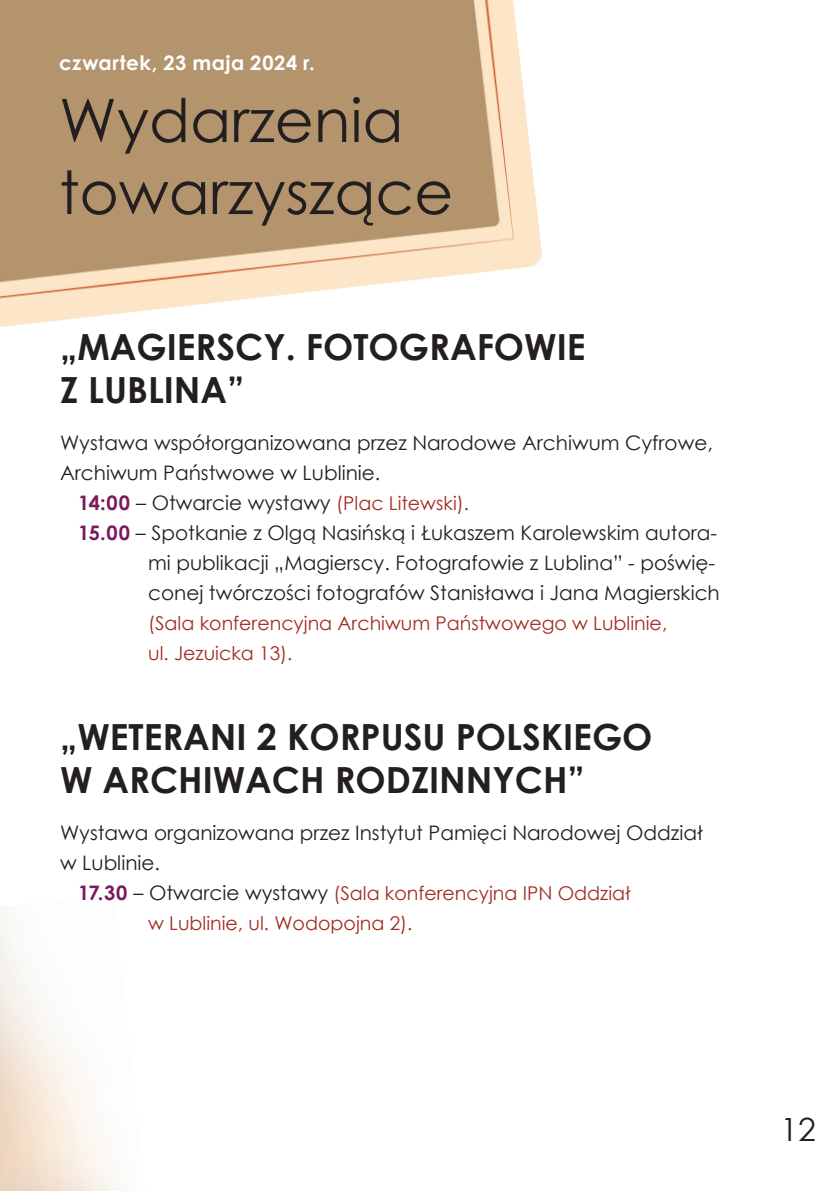
<style>
.page{position:relative;width:840px;height:1191px;background:#fff}
.page>*{position:absolute;margin:0;border:0;box-sizing:border-box;transform-origin:0 0}
.dzień{font:60px/72px "Century Gothic";color:#231f20}
.SEKCJA{font:700 36px/43.2px "Century Gothic";color:#231f20}
.t1{font:32px "Century Gothic";color:#231f20}
.godzina_i_autor{font:20px/30px "Century Gothic";color:#231f20}
.dzień-2{font:700 20px "Century Gothic";letter-spacing:.025em;color:#fff}
.godzina_i_autor-2{font:19px/30px "Century Gothic";color:#a12c21}
.s1{font-weight:700;color:#7a195c}
.s2{font-size:19px;color:#a12c21}
.s3{font-weight:700;font-size:20px;color:#7a195c}
.s4{font-size:20px;color:#231f20}
</style>
<div class="page">
<img style="left:0;top:0;width:543px;height:327px">
<p class="dzień-2" style="left:59px;top:48px;width:257px">czwartek, 23 maja 2024 r.</p>
<p class="dzień" style="left:59px;top:83px;width:395px">Wydarzenia towarzyszące</p>
<p class="SEKCJA" style="left:60px;top:324px;width:526px">„MAGIERSCY. FOTOGRAFOWIE<br>Z LUBLINA”</p>
<p class="godzina_i_autor" style="left:60px;top:427px;width:654px">Wystawa współorganizowana przez Narodowe Archiwum Cyfrowe,<br>Archiwum Państwowe w Lublinie.</p>
<p class="godzina_i_autor" style="left:78px;top:487px;width:392px"><span class="s1">14:00</span> – Otwarcie wystawy <span class="s2">(Plac Litewski).</span></p>
<p class="godzina_i_autor" style="left:148px;top:517px;width:573px;text-indent:-70px"><span class="s1">15.00</span> – Spotkanie z Olgą Nasińską i Łukaszem Karolewskim autora&shy;mi publikacji „Magierscy. Fotografowie z Lublina” - poświę&shy;conej twórczości fotografów Stanisława i Jana Magierskich</p>
<p class="godzina_i_autor-2" style="left:148px;top:608px;width:520px">(Sala konferencyjna Archiwum Państwowego w Lublinie, ul. Jezuicka 13).</p>
<p class="SEKCJA" style="left:60px;top:714px;width:593px">„WETERANI 2 KORPUSU POLSKIEGO<br>W ARCHIWACH RODZINNYCH”</p>
<p class="godzina_i_autor" style="left:60px;top:817px;width:644px">Wystawa organizowana przez Instytut Pamięci Narodowej Oddział w Lublinie.</p>
<p class="godzina_i_autor-2" style="left:148px;top:878px;width:484px;text-indent:-70px"><span class="s3">17.30</span> <span class="s4">– Otwarcie wystawy</span> (Sala konferencyjna IPN Oddział w Lublinie, ul. Wodopojna 2).</p>
<h3 class="t1" style="left:780px;top:1106px;width:37px">12</h3>
</div>
